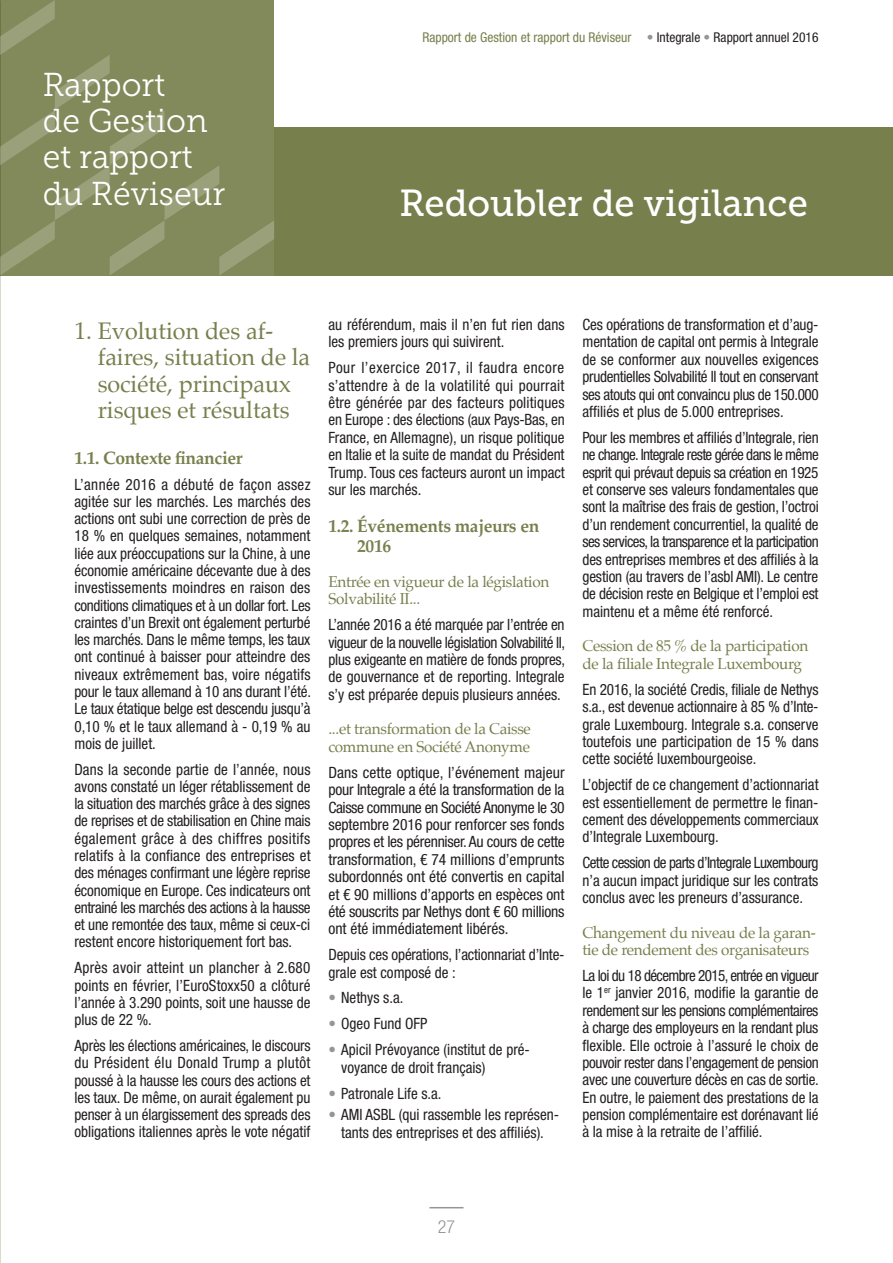
<style>
.page{position:relative;width:893px;height:1263px;background:#fff}
.page>*{position:absolute;margin:0;border:0;box-sizing:border-box;transform-origin:0 0}
.t1{font:37.5px "Museo Slab 500";color:#fff}
.t2{font:33px/36.3px "Museo Slab 300";color:#fff}
.t3{font:24px/26.5px "Palatino";color:#77804d}
.t4{font:700 18px/20.1px "Palatino";letter-spacing:-.02em;color:#77804d}
.t5{font:300 condensed 18px "Helvetica Neue LT Std";color:#939598}
.t6{font:15.75px/17.5px "Palatino";letter-spacing:-.02em;color:#77804d}
.t7{font:condensed 15.6px/17.4px "Helvetica Neue LT Std";color:#231f20;text-align:justify}
.t8{font:condensed 13.5px "Helvetica Neue LT Std";color:#77804d}
.t9{font:condensed 13.5px "Helvetica Neue LT Std";color:#231f20}
.s1{color:#939598}
</style>
<div class="page">
<img style="left:0;top:446px;width:1px;height:817px">
<hr style="left:0;top:0;width:1px;height:446px;background:#77804d">
<div style="left:274px;top:127px;width:619px;height:149px;background:#77804d"></div>
<svg style="left:0;top:0;width:274px;height:275px;background:#848b5d"></svg>
<hr style="left:429px;top:1207px;width:34px;height:1px;background:#939598">
<h2 class="t2" style="left:43px;top:67px;width:184px">Rapport<br>de Gestion et rapport du Réviseur</h2>
<p class="t8" style="left:422px;top:29px;width:211px">Rapport de Gestion et rapport du Réviseur</p>
<p class="t9" style="left:647px;top:29px;width:173px"><span class="s1">•</span> Integrale <span class="s1">•</span> Rapport annuel 2016</p>
<h1 class="t1" style="left:399px;top:182px;width:410px">Redoubler de vigilance</h1>
<h3 class="t3" style="left:98px;top:317px;width:214px;text-indent:-23px">1. Evolution des af&shy;faires, situation de la société, principaux risques et résultats</h3>
<p class="t4" style="left:74px;top:447px;width:170px">1.1. Contexte financier</p>
<p class="t7" style="left:74px;top:475px;width:238px">L’année 2016 a débuté de façon assez agitée sur les marchés. Les marchés des actions ont subi une correction de près de 18 % en quelques semaines, notamment liée aux préoccupations sur la Chine, à une économie américaine décevante due à des investissements moindres en raison des conditions climatiques et à un dollar fort. Les craintes d’un Brexit ont également perturbé les marchés. Dans le même temps, les taux ont continué à baisser pour atteindre des niveaux extrêmement bas, voire négatifs pour le taux allemand à 10 ans durant l’été.<br>Le taux étatique belge est descendu jusqu’à 0,10 % et le taux allemand à - 0,19 % au mois de juillet.</p>
<p class="t7" style="left:74px;top:760px;width:238px">Dans la seconde partie de l’année, nous avons constaté un léger rétablissement de la situation des marchés grâce à des signes de reprises et de stabilisation en Chine mais également grâce à des chiffres positifs relatifs à la confiance des entreprises et des ménages confirmant une légère reprise économique en Europe. Ces indicateurs ont entrainé les marchés des actions à la hausse et une remontée des taux, même si ceux-ci restent encore historiquement fort bas.</p>
<p class="t7" style="left:74px;top:959px;width:238px">Après avoir atteint un plancher à 2.680 points en février, l’EuroStoxx50 a clôturé l’année à 3.290 points, soit une hausse de plus de 22 %.</p>
<p class="t7" style="left:74px;top:1037px;width:238px">Après les élections américaines, le discours du Président élu Donald Trump a plutôt poussé à la hausse les cours des actions et les taux. De même, on aurait également pu penser à un élargissement des spreads des obligations italiennes après le vote négatif</p>
<p class="t7" style="left:328px;top:316px;width:238px">au référendum, mais il n’en fut rien dans les premiers jours qui suivirent.</p>
<p class="t7" style="left:328px;top:359px;width:238px">Pour l’exercice 2017, il faudra encore s’attendre à de la volatilité qui pourrait être générée par des facteurs politiques en Europe : des élections (aux Pays-Bas, en France, en Allemagne), un risque politique en Italie et la suite de mandat du Président Trump. Tous ces facteurs auront un impact sur les marchés.</p>
<p class="t4" style="left:357px;top:515px;width:184px;text-indent:-29px">1.2. Événements majeurs en<br>2016</p>
<p class="t6" style="left:328px;top:572px;width:222px">Entrée en vigueur de la législation<br>Solvabilité II...</p>
<p class="t7" style="left:328px;top:616px;width:238px">L’année 2016 a été marquée par l’entrée en vigueur de la nouvelle législation Solvabilité II, plus exigeante en matière de fonds propres, de gouvernance et de reporting. Integrale s’y est préparée depuis plusieurs années.</p>
<p class="t6" style="left:328px;top:720px;width:204px">...et transformation de la Caisse commune en Société Anonyme</p>
<p class="t7" style="left:328px;top:763px;width:238px">Dans cette optique, l’événement majeur pour Integrale a été la transformation de la Caisse commune en Société Anonyme le 30 septembre 2016 pour renforcer ses fonds propres et les pérenniser. Au cours de cette transformation, € 74 millions d’emprunts subordonnés ont été convertis en capital et € 90 millions d’apports en espèces ont été souscrits par Nethys dont € 60 millions ont été immédiatement libérés.</p>
<p class="t7" style="left:328px;top:946px;width:238px">Depuis ces opérations, l’actionnariat d’Inte&shy;grale est composé de :</p>
<p class="t7" style="left:328px;top:989px;width:76px"><span class="s1">•</span> Nethys s.a.</p>
<p class="t7" style="left:328px;top:1015px;width:101px"><span class="s1">•</span> Ogeo Fund OFP</p>
<p class="t7" style="left:341px;top:1041px;width:190px;text-indent:-13px"><span class="s1">•</span> Apicil Prévoyance (institut de pré&shy;voyance de droit français)</p>
<p class="t7" style="left:328px;top:1084px;width:115px"><span class="s1">•</span> Patronale Life s.a.</p>
<p class="t7" style="left:328px;top:1106px;width:232px;text-align:center"><span class="s1">•</span> AMI ASBL (qui rassemble les représen&shy;tants des entreprises et des affiliés).</p>
<p class="t7" style="left:582px;top:316px;width:238px">Ces opérations de transformation et d’aug&shy;mentation de capital ont permis à Integrale de se conformer aux nouvelles exigences prudentielles Solvabilité II tout en conservant ses atouts qui ont convaincu plus de 150.000 affiliés et plus de 5.000 entreprises.</p>
<p class="t7" style="left:582px;top:429px;width:238px">Pour les membres et affiliés d’Integrale, rien ne change. Integrale reste gérée dans le même esprit qui prévaut depuis sa création en 1925 et conserve ses valeurs fondamentales que sont la maîtrise des frais de gestion, l’octroi d’un rendement concurrentiel, la qualité de ses services, la transparence et la participation des entreprises membres et des affiliés à la gestion (au travers de l’asbl AMI). Le centre de décision reste en Belgique et l’emploi est maintenu et a même été renforcé.</p>
<p class="t6" style="left:582px;top:637px;width:227px">Cession de 85 % de la participation de la filiale Integrale Luxembourg</p>
<p class="t7" style="left:582px;top:680px;width:238px">En 2016, la société Credis, filiale de Nethys s.a., est devenue actionnaire à 85 % d’Inte&shy;grale Luxembourg. Integrale s.a. conserve toutefois une participation de 15 % dans cette société luxembourgeoise.</p>
<p class="t7" style="left:582px;top:776px;width:238px">L’objectif de ce changement d’actionnariat est essentiellement de permettre le finan&shy;cement des développements commerciaux d’Integrale Luxembourg.</p>
<p class="t7" style="left:582px;top:854px;width:238px">Cette cession de parts d’Integrale Luxembourg n’a aucun impact juridique sur les contrats conclus avec les preneurs d’assurance.</p>
<p class="t6" style="left:582px;top:923px;width:235px">Changement du niveau de la garan&shy;tie de rendement des organisateurs</p>
<p class="t7" style="left:582px;top:967px;width:238px">La loi du 18 décembre 2015, entrée en vigueur le 1<sup>er</sup> janvier 2016, modifie la garantie de rendement sur les pensions complémentaires à charge des employeurs en la rendant plus flexible. Elle octroie à l’assuré le choix de pouvoir rester dans l’engagement de pension avec une couverture décès en cas de sortie.<br>En outre, le paiement des prestations de la pension complémentaire est dorénavant lié à la mise à la retraite de l’affilié.</p>
<p class="t5" style="left:438px;top:1216px;width:19px">27</p>
</div>
